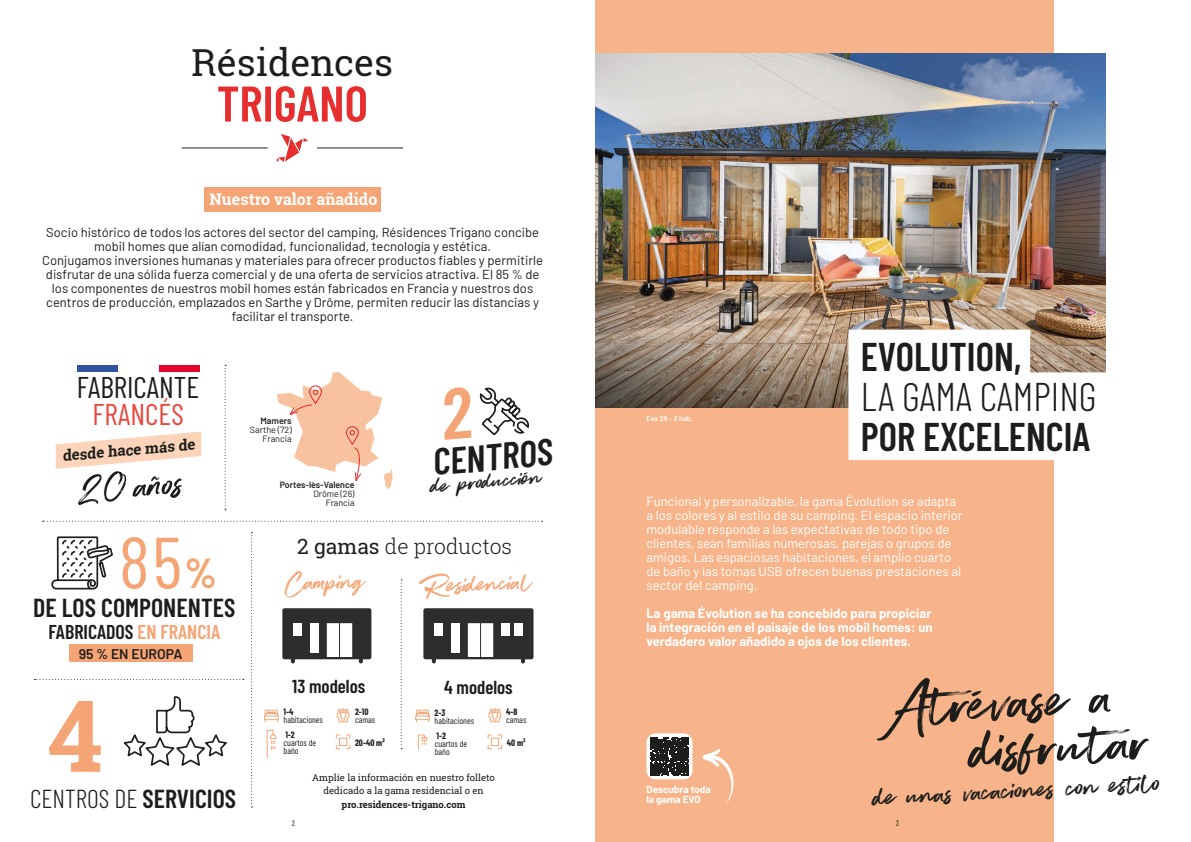
<style>
.page{position:relative;width:1191px;height:842px;background:#fff}
.page>*{position:absolute;margin:0;border:0;box-sizing:border-box;transform-origin:0 0}
.t1{font:700 99.6px "Roboto Slab";color:#f5a575}
.t2{font:73.8px "Super Fly Two";color:#1d1d1b}
.t3{font:72.4px "Barlow Condensed";color:#f5a575}
.t4{font:600 50px "Barlow Condensed";color:#e62e2e}
.t5{font:47.1px "Super Fly Two";color:#1d1d1b}
.t6{font:600 40px "Barlow Condensed";color:#1d1d1b}
.t7{font:300 40px "Barlow Condensed";color:#1d1d1b}
.t8{font:600 37.3px "Barlow Condensed";color:#1d1d1b}
.t9{font:37.2px "Roboto Slab";color:#1d1d1b}
.t10{font:35px "Super Fly Two";color:#1d1d1b}
.t11{font:31.8px "Super Fly Two";color:#f5a575}
.t12{font:29.9px "Barlow Condensed";color:#1d1d1b}
.t13{font:29.9px "Barlow Condensed";color:#e9483e}
.t14{font:28.5px "Super Fly Two";color:#1d1d1b}
.t15{font:600 26px "Barlow Condensed";color:#1d1d1b}
.t16{font:300 25.9px "Barlow Condensed";color:#1d1d1b}
.t17{font:300 21px "Roboto Slab";color:#1d1d1b}
.t18{font:600 20px "Barlow Condensed";color:#1d1d1b}
.t19{font:600 18.8px "Barlow Condensed";color:#1d1d1b}
.t20{font:700 16px "Roboto Slab";color:#fff}
.t21{font:700 15px "Roboto Slab";color:#1d1d1b}
.t22{font:600 14px "Barlow";color:#1d1d1b}
.t23{font:13px/14px "Barlow";color:#1d1d1b;text-align:center}
.t24{font:13px/14px "Barlow";color:#fff}
.t25{font:700 13px/14px "Barlow";color:#fff;text-align:justify}
.t26{font:700 10px/10px "Barlow";color:#fff}
.t27{font:9.5px/13.2px "Roboto Slab";color:#1d1d1b;text-align:center}
.t28{font:700 9.5px "Roboto Slab";color:#1d1d1b}
.t29{font:9px/8px "Barlow Condensed";color:#1d1d1b}
.t30{font:9px/9px "Barlow";color:#1d1d1b;text-align:right}
.t31{font:700 9px "Barlow Condensed";color:#1d1d1b}
.t32{font:600 9px "Barlow";color:#1d1d1b}
.t33{font:8px "Barlow Condensed";color:#1d1d1b}
.t34{font:600 7px "Barlow";color:#fff}
.s1{font-weight:700;font-size:40.9px}
.s2{color:#f5a575}
.s3{font-weight:600}
.s4{font-weight:400}
</style>
<div class="page">
<div style="left:595px;top:0;width:458px;height:842px;background:#f7b48a"></div>
<svg style="left:51px;top:536px;width:62px;height:54px"></svg>
<svg style="left:123px;top:696px;width:104px;height:70px"></svg>
<div style="left:423px;top:608px;width:110px;height:51px;background:#2e2d2c;border:4px solid #2e2d2c"></div>
<div style="left:434px;top:623px;width:8px;height:13px;background:#fff"></div>
<div style="left:501px;top:623px;width:9px;height:13px;background:#fff"></div>
<div style="left:514px;top:623px;width:9px;height:13px;background:#fff"></div>
<div style="left:451px;top:623px;width:8px;height:30px;background:#fff"></div>
<svg style="left:468px;top:623px;width:25px;height:34px"></svg>
<hr style="left:480px;top:623px;width:1px;height:34px;background:#2e2d2c">
<svg style="left:432px;top:658px;width:4px;height:3px"></svg>
<svg style="left:521px;top:658px;width:4px;height:3px"></svg>
<div style="left:282px;top:608px;width:89px;height:51px;background:#2e2d2c;border:4px solid #2e2d2c"></div>
<div style="left:293px;top:623px;width:9px;height:13px;background:#fff"></div>
<div style="left:310px;top:623px;width:8px;height:30px;background:#fff"></div>
<svg style="left:327px;top:623px;width:25px;height:34px"></svg>
<hr style="left:339px;top:623px;width:1px;height:34px;background:#2e2d2c">
<svg style="left:291px;top:658px;width:4px;height:3px"></svg>
<svg style="left:359px;top:658px;width:4px;height:3px"></svg>
<svg style="left:277px;top:372px;width:115px;height:117px"></svg>
<svg style="left:479px;top:387px;width:50px;height:48px"></svg>
<div style="left:77px;top:365px;width:41px;height:6px;background:#3053a1"></div>
<div style="left:159px;top:365px;width:40px;height:6px;background:#e4042e"></div>
<svg style="left:276px;top:134px;width:32px;height:28px"></svg>
<hr style="left:182px;top:147px;width:86px;height:1px;background:#1d1d1b">
<hr style="left:317px;top:147px;width:86px;height:1px;background:#1d1d1b">
<div style="left:204px;top:187px;width:176px;height:25px;background:#f5a575"></div>
<svg style="left:225px;top:365px;width:1px;height:145px"></svg>
<svg style="left:401px;top:579px;width:1px;height:170px"></svg>
<svg style="left:56px;top:432px;width:145px;height:37px"></svg>
<div style="left:69px;top:645px;width:124px;height:17px;background:#f5a575"></div>
<svg style="left:251px;top:532px;width:1px;height:275px"></svg>
<svg style="left:34px;top:679px;width:210px;height:1px"></svg>
<svg style="left:42px;top:521px;width:500px;height:1px"></svg>
<svg style="left:335px;top:734px;width:16px;height:15px"></svg>
<svg style="left:487px;top:734px;width:15px;height:15px"></svg>
<svg style="left:264px;top:709px;width:15px;height:13px"></svg>
<svg style="left:415px;top:709px;width:15px;height:13px"></svg>
<svg style="left:336px;top:708px;width:14px;height:15px"></svg>
<svg style="left:488px;top:708px;width:13px;height:15px"></svg>
<svg style="left:266px;top:729px;width:11px;height:29px"></svg>
<svg style="left:417px;top:734px;width:11px;height:15px"></svg>
<img style="left:595px;top:54px;width:511px;height:353px">
<svg style="left:702px;top:749px;width:32px;height:53px"></svg>
<svg style="left:848px;top:330px;width:258px;height:130px;background:#f5f2f0"></svg>
<svg style="left:646px;top:733px;width:46px;height:46px"></svg>
<svg style="left:650px;top:737px;width:38px;height:38px"></svg>
<h3 class="t9" style="left:192px;top:37px;width:203px">Résidences</h3>
<h3 class="t4" style="left:217px;top:68px;width:153px">TRIGANO</h3>
<p class="t20" style="left:210px;top:188px;width:169px">Nuestro valor añadido</p>
<p class="t23" style="left:42px;top:225px;width:502px">Socio histórico de todos los actores del sector del camping, Résidences Trigano concibe mobil homes que alían comodidad, funcionalidad, tecnología y estética.<br>Conjugamos inversiones humanas y materiales para ofrecer productos fiables y permitirle disfrutar de una sólida fuerza comercial y de una oferta de servicios atractiva. El 85 % de los componentes de nuestros mobil homes están fabricados en Francia y nuestros dos centros de producción, emplazados en Sarthe y Drôme, permiten reducir las distancias y facilitar el transporte.</p>
<h3 class="t12" style="left:77px;top:366px;width:124px">FABRICANTE</h3>
<h3 class="t13" style="left:92px;top:393px;width:93px">FRANCÉS</h3>
<p class="t21" style="left:62px;top:445px;width:134px;rotate:-5deg">desde hace más de</p>
<h3 class="t5" style="left:76px;top:464px;width:107px;rotate:-5deg">20 años</h3>
<h3 class="t3" style="left:119px;top:511px;width:99px">85<span class="s1">%</span></h3>
<h3 class="t15" style="left:33px;top:589px;width:204px">DE LOS COMPONENTES</h3>
<h3 class="t18" style="left:48px;top:618px;width:173px">FABRICADOS <span class="s2">EN FRANCIA</span></h3>
<p class="t22" style="left:79px;top:643px;width:105px">95 % EN EUROPA</p>
<h1 class="t1" style="left:47px;top:667px;width:58px">4</h1>
<h3 class="t16" style="left:30px;top:780px;width:207px">CENTROS DE <span class="s3">SERVICIOS</span></h3>
<p class="t32" style="left:260px;top:414px;width:33px">Mamers</p>
<p class="t30" style="left:250px;top:425px;width:43px">Sarthe (72)<br>Francia</p>
<p class="t32" style="left:280px;top:478px;width:76px">Portes-lès-Valence</p>
<p class="t30" style="left:313px;top:488px;width:43px">Drôme (26)<br>Francia</p>
<h3 class="t8" style="left:430px;top:436px;width:121px;rotate:-5deg">CENTROS</h3>
<h3 class="t14" style="left:430px;top:469px;width:112px;rotate:-5deg">de producción</h3>
<h3 class="t17" style="left:297px;top:532px;width:216px"><span class="s4">2 gamas</span> de productos</h3>
<h3 class="t11" style="left:285px;top:565px;width:81px;rotate:-2deg">Camping</h3>
<h3 class="t11" style="left:424px;top:567px;width:108px;rotate:-2deg">Residencial</h3>
<h3 class="t19" style="left:292px;top:673px;width:74px">13 modelos</h3>
<h3 class="t19" style="left:444px;top:673px;width:70px">4 modelos</h3>
<p class="t31" style="left:283px;top:706px;width:11px">1-4</p>
<p class="t29" style="left:283px;top:715px;width:41px">habitaciones</p>
<p class="t31" style="left:355px;top:705px;width:15px">2-10</p>
<p class="t29" style="left:355px;top:715px;width:22px">camas</p>
<p class="t31" style="left:434px;top:706px;width:12px">2-3</p>
<p class="t29" style="left:434px;top:716px;width:41px">habitaciones</p>
<p class="t31" style="left:506px;top:705px;width:13px">4-8</p>
<p class="t29" style="left:506px;top:715px;width:22px">camas</p>
<p class="t31" style="left:285px;top:728px;width:11px">1-2</p>
<p class="t29" style="left:283px;top:738px;width:34px">cuartos de baño</p>
<p class="t31" style="left:436px;top:729px;width:11px">1-2</p>
<p class="t29" style="left:435px;top:739px;width:34px">cuartos de baño</p>
<p class="t31" style="left:355px;top:736px;width:31px">20-40 m²</p>
<p class="t31" style="left:507px;top:736px;width:20px">40 m²</p>
<p class="t27" style="left:312px;top:771px;width:184px">Amplíe la información en nuestro folleto dedicado a la gama residencial o en</p>
<p class="t28" style="left:341px;top:797px;width:125px">pro.residences-trigano.com</p>
<p class="t34" style="left:646px;top:413px;width:47px">Evo 29 - 2 hab.</p>
<h3 class="t6" style="left:861px;top:328px;width:162px">EVOLUTION,</h3>
<h3 class="t7" style="left:861px;top:368px;width:237px">LA GAMA CAMPING</h3>
<h3 class="t6" style="left:861px;top:408px;width:231px">POR EXCELENCIA</h3>
<p class="t24" style="left:646px;top:493px;width:318px">Funcional y personalizable, la gama Évolution se adapta a los colores y al estilo de su camping. El espacio interior modulable responde a las expectativas de todo tipo de clientes, sean familias numerosas, parejas o grupos de amigos. Las espaciosas habitaciones, el amplio cuarto de baño y las tomas USB ofrecen buenas prestaciones al sector del camping.</p>
<p class="t25" style="left:646px;top:605px;width:288px">La gama Évolution se ha concebido para propiciar la integración en el paisaje de los mobil homes: un verdadero valor añadido a ojos de los clientes.</p>
<p class="t26" style="left:646px;top:783px;width:66px">Descubra toda la gama EVO</p>
<h2 class="t2" style="left:890px;top:664px;width:223px;rotate:-3deg">Atrévase a</h2>
<h2 class="t2" style="left:972px;top:707px;width:179px;rotate:-3deg">disfrutar</h2>
<h3 class="t10" style="left:874px;top:777px;width:288px;rotate:-3deg">de unas vacaciones con estilo</h3>
<p class="t33" style="left:292px;top:818px;width:5px">2</p>
<p class="t33" style="left:896px;top:818px;width:5px">3</p>
</div>
